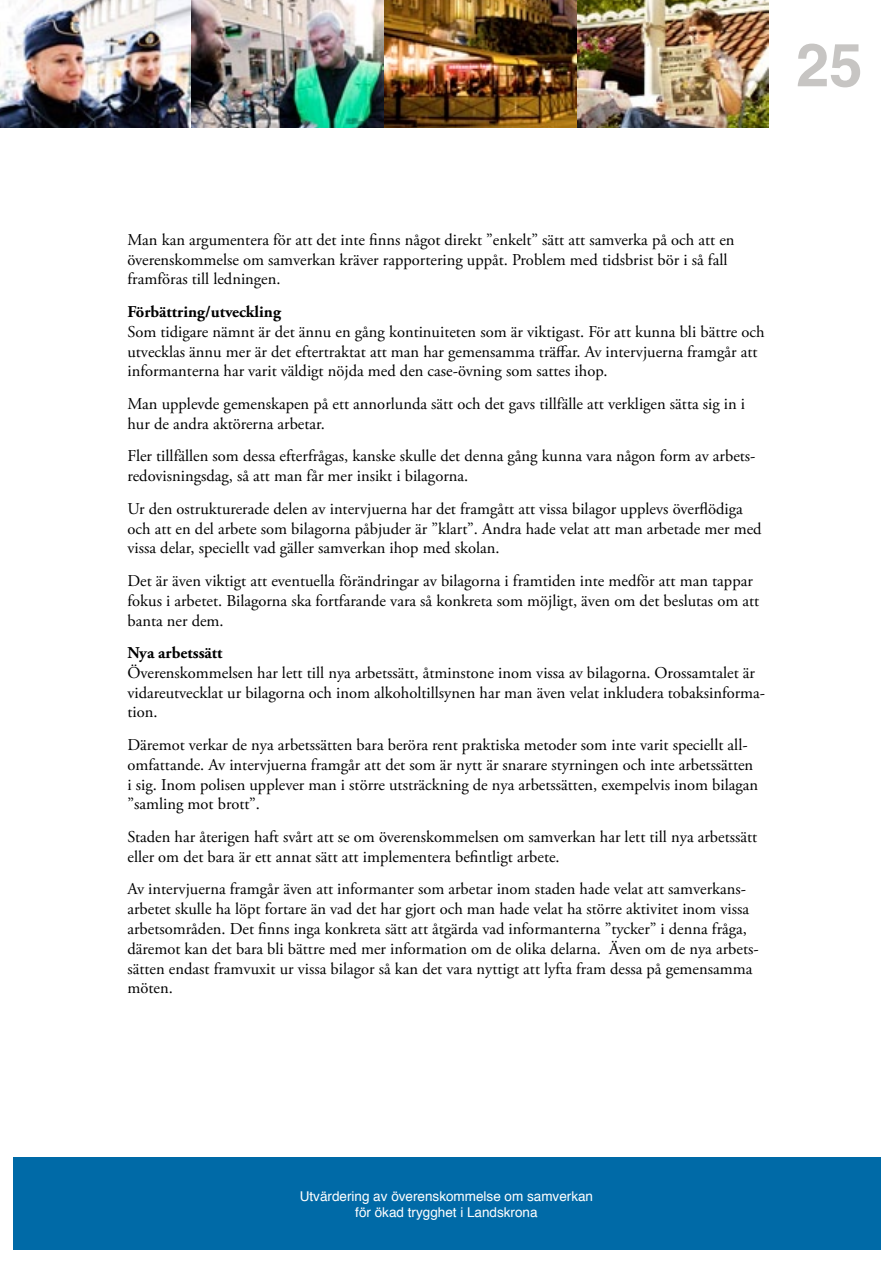
<style>
.page{position:relative;width:893px;height:1263px;background:#fff}
.page>*{position:absolute;margin:0;border:0;box-sizing:border-box;transform-origin:0 0}
.t1{font:700 60px "Helvetica";color:#c7c5c3}
.t2{font:16.5px/19.8px "Adobe Garamond Pro";color:#000}
.t3{font:700 16.5px "Adobe Garamond Pro";color:#000}
.t4{font:13.5px/16.2px "Helvetica";color:#fff;text-align:center}
</style>
<div class="page">
<div style="left:13px;top:1157px;width:867px;height:93px;background:#006aa7"></div>
<img style="left:0;top:0;width:769px;height:128px">
<h1 class="t1" style="left:796px;top:17px;width:68px">25</h1>
<p class="t2" style="left:127px;top:230px;width:609px">Man kan argumentera för att det inte finns något direkt ”enkelt” sätt att samverka på och att en överenskommelse om samverkan kräver rapportering uppåt. Problem med tidsbrist bör i så fall framföras till ledningen.</p>
<p class="t3" style="left:127px;top:302px;width:155px">Förbättring/utveckling</p>
<p class="t2" style="left:127px;top:322px;width:639px">Som tidigare nämnt är det ännu en gång kontinuiteten som är viktigast. För att kunna bli bättre och utvecklas ännu mer är det eftertraktat att man har gemensamma träffar. Av intervjuerna framgår att informanterna har varit väldigt nöjda med den case-övning som sattes ihop.</p>
<p class="t2" style="left:127px;top:394px;width:619px">Man upplevde gemenskapen på ett annorlunda sätt och det gavs tillfälle att verkligen sätta sig in i hur de andra aktörerna arbetar.</p>
<p class="t2" style="left:127px;top:447px;width:630px">Fler tillfällen som dessa efterfrågas, kanske skulle det denna gång kunna vara någon form av arbets&shy;redovisningsdag, så att man får mer insikt i bilagorna.</p>
<p class="t2" style="left:127px;top:499px;width:636px">Ur den ostrukturerade delen av intervjuerna har det framgått att vissa bilagor upplevs överflödiga och att en del arbete som bilagorna påbjuder är ”klart”. Andra hade velat att man arbetade mer med vissa delar, speciellt vad gäller samverkan ihop med skolan.</p>
<p class="t2" style="left:127px;top:571px;width:633px">Det är även viktigt att eventuella förändringar av bilagorna i framtiden inte medför att man tappar fokus i arbetet. Bilagorna ska fortfarande vara så konkreta som möjligt, även om det beslutas om att banta ner dem.</p>
<p class="t3" style="left:127px;top:643px;width:97px">Nya arbetssätt</p>
<p class="t2" style="left:127px;top:663px;width:639px">Överenskommelsen har lett till nya arbetssätt, åtminstone inom vissa av bilagorna. Orossamtalet är vidareutvecklat ur bilagorna och inom alkoholtillsynen har man även velat inkludera tobaksinforma&shy;tion.</p>
<p class="t2" style="left:127px;top:735px;width:632px">Däremot verkar de nya arbetssätten bara beröra rent praktiska metoder som inte varit speciellt all&shy;omfattande. Av intervjuerna framgår att det som är nytt är snarare styrningen och inte arbetssätten i sig. Inom polisen upplever man i större utsträckning de nya arbetssätten, exempelvis inom bilagan ”samling mot brott”.</p>
<p class="t2" style="left:127px;top:827px;width:631px">Staden har återigen haft svårt att se om överenskommelsen om samverkan har lett till nya arbetssätt eller om det bara är ett annat sätt att implementera befintligt arbete.</p>
<p class="t2" style="left:127px;top:880px;width:633px">Av intervjuerna framgår även att informanter som arbetar inom staden hade velat att samverkans&shy;arbetet skulle ha löpt fortare än vad det har gjort och man hade velat ha större aktivitet inom vissa arbetsområden. Det finns inga konkreta sätt att åtgärda vad informanterna ”tycker” i denna fråga, däremot kan det bara bli bättre med mer information om de olika delarna. Även om de nya arbets&shy;sätten endast framvuxit ur vissa bilagor så kan det vara nyttigt att lyfta fram dessa på gemensamma möten.</p>
<p class="t4" style="left:300px;top:1188px;width:295px">Utvärdering av överenskommelse om samverkan för ökad trygghet i Landskrona</p>
</div>
